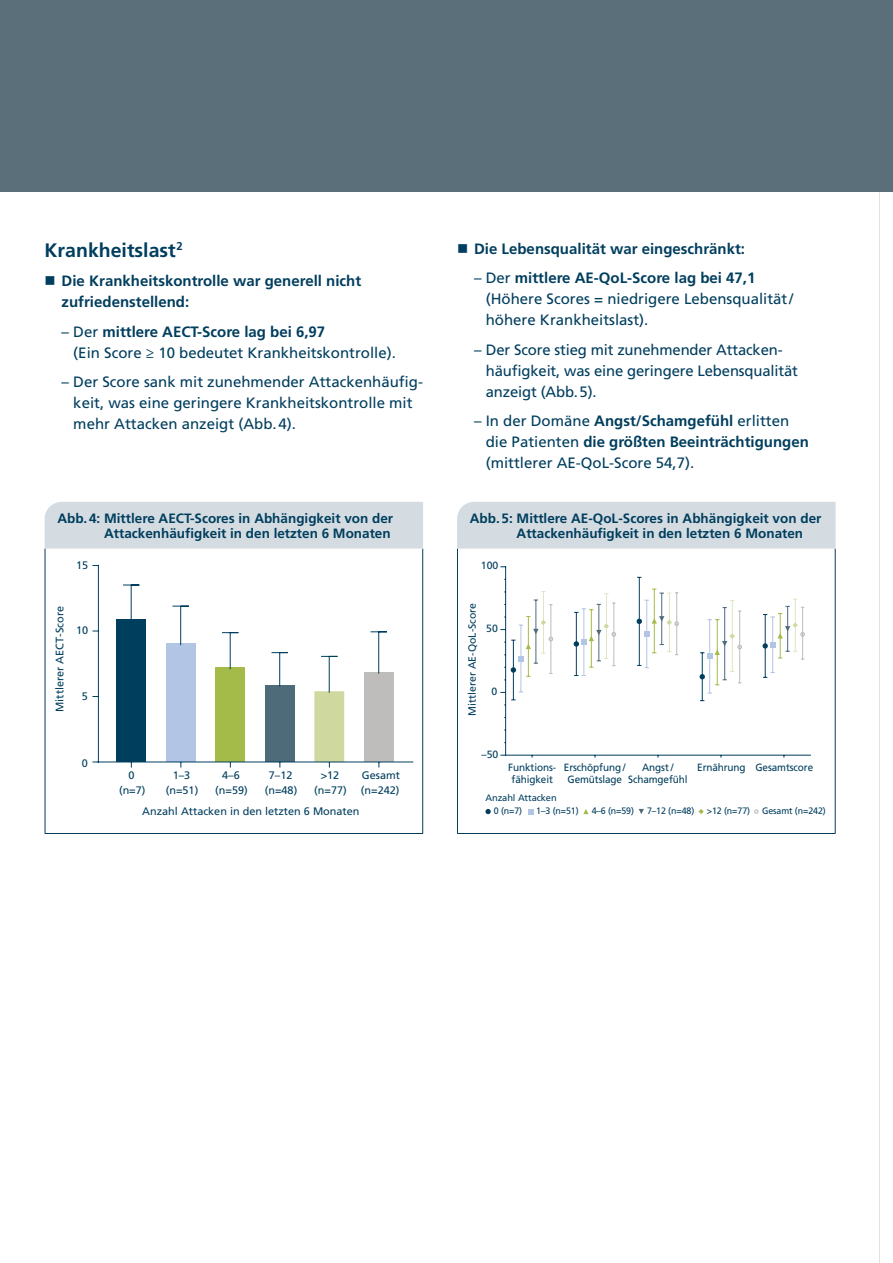
<style>
.page{position:relative;width:893px;height:1263px;background:#fff}
.page>*{position:absolute;margin:0;border:0;box-sizing:border-box;transform-origin:0 0}
.t1{font:700 19.5px "Frutiger LT Std";color:#003e5e}
.t2{font:15px/21px "Frutiger LT Std";color:#003e5e}
.t3{font:700 15px/21px "Frutiger LT Std";color:#003e5e}
.t4{font:700 13.5px/15px "Frutiger LT Std";color:#003e5e}
.t5{font:10.95px/14.1px "Frutiger LT Std";color:#003e5e;text-align:center}
.t6{font:10.5px/12.6px "Frutiger LT Std";letter-spacing:-.01em;color:#003e5e;text-align:center;scale:.95 1}
.t7{font:10.5px "Frutiger LT Std";letter-spacing:-.01em;color:#003e5e}
.t8{font:9.3px "Frutiger LT Std";letter-spacing:-.01em;color:#003e5e;scale:.95 1}
.t9{font:9.3px "Frutiger LT Std";letter-spacing:-.01em;color:#003e5e}
.s1{font-weight:700}
</style>
<div class="page">
<div style="left:0;top:0;width:893px;height:191px;background:#5b6f7b"></div>
<hr style="left:457px;top:549px;width:1px;height:284px;background:#003e5e">
<hr style="left:457px;top:833px;width:379px;height:1px;background:#003e5e">
<hr style="left:835px;top:549px;width:1px;height:284px;background:#003e5e">
<hr style="left:505px;top:755px;width:306px;height:1px;background:#003e5e">
<hr style="left:505px;top:566px;width:1px;height:190px;background:#003e5e">
<hr style="left:646px;top:634px;width:1px;height:34px;background:#b2c5e5">
<hr style="left:584px;top:642px;width:1px;height:33px;background:#b2c5e5">
<hr style="left:521px;top:658px;width:1px;height:34px;background:#b2c5e5">
<svg style="left:637px;top:665px;width:12px;height:3px"></svg>
<hr style="left:639px;top:621px;width:1px;height:44px;background:#003e5e">
<hr style="left:639px;top:577px;width:1px;height:44px;background:#003e5e">
<hr style="left:576px;top:644px;width:1px;height:31px;background:#003e5e">
<svg style="left:504px;top:699px;width:11px;height:7px"></svg>
<hr style="left:513px;top:670px;width:1px;height:30px;background:#003e5e">
<svg style="left:763px;top:599px;width:42px;height:79px"></svg>
<svg style="left:700px;top:600px;width:42px;height:101px"></svg>
<svg style="left:637px;top:589px;width:42px;height:66px"></svg>
<svg style="left:574px;top:593px;width:42px;height:75px"></svg>
<svg style="left:500px;top:591px;width:53px;height:89px"></svg>
<svg style="left:485px;top:809px;width:6px;height:5px"></svg>
<svg style="left:528px;top:809px;width:5px;height:5px"></svg>
<svg style="left:583px;top:809px;width:5px;height:5px"></svg>
<svg style="left:639px;top:809px;width:5px;height:5px"></svg>
<svg style="left:698px;top:809px;width:6px;height:5px"></svg>
<svg style="left:754px;top:809px;width:5px;height:5px"></svg>
<div style="left:457px;top:502px;width:379px;height:47px;background:#d4dce1"></div>
<hr style="left:45px;top:549px;width:1px;height:284px;background:#003e5e">
<hr style="left:45px;top:833px;width:378px;height:1px;background:#003e5e">
<hr style="left:422px;top:549px;width:1px;height:284px;background:#003e5e">
<svg style="left:92px;top:584px;width:321px;height:184px"></svg>
<hr style="left:98px;top:565px;width:1px;height:198px;background:#003e5e">
<div style="left:45px;top:502px;width:378px;height:47px;background:#d4dce1"></div>
<h1 class="t1" style="left:45px;top:238px;width:140px">Krankheitslast<sup>2</sup></h1>
<p class="t3" style="left:62px;top:270px;width:301px;text-indent:-17px">■ Die Krankheitskontrolle war generell nicht zufriedenstellend:</p>
<p class="t2" style="left:73px;top:321px;width:324px;text-indent:-12px">– Der <span class="s1">mittlere AECT-Score lag bei 6,97<br></span>(Ein Score ≥ 10 bedeutet Krankheitskontrolle).</p>
<p class="t2" style="left:73px;top:371px;width:350px;text-indent:-12px">– Der Score sank mit zunehmender Attackenhäufig&shy;keit, was eine geringere Krankheitskontrolle mit mehr Attacken anzeigt (Abb.4).</p>
<p class="t4" style="left:57px;top:511px;width:337px;text-align:right">Abb.4: Mittlere AECT-Scores in Abhängigkeit von der<br>Attackenhäufigkeit in den letzten 6 Monaten</p>
<p class="t5" style="left:76px;top:558px;width:14px">15</p>
<p class="t5" style="left:53px;top:712px;width:107px;rotate:-90deg">Mittlerer AECT-Score</p>
<p class="t5" style="left:76px;top:623px;width:14px">10</p>
<p class="t5" style="left:82px;top:689px;width:8px">5</p>
<p class="t5" style="left:82px;top:756px;width:8px">0</p>
<p class="t5" style="left:119px;top:769px;width:28px">0 (n=7)</p>
<p class="t5" style="left:314px;top:769px;width:34px">&gt;12 (n=77)</p>
<p class="t5" style="left:166px;top:769px;width:34px">1–3 (n=51)</p>
<p class="t5" style="left:215px;top:769px;width:34px">4–6 (n=59)</p>
<p class="t5" style="left:265px;top:769px;width:34px">7–12 (n=48)</p>
<p class="t5" style="left:361px;top:769px;width:41px;text-align:left">Gesamt (n=242)</p>
<p class="t5" style="left:142px;top:804px;width:219px">Anzahl Attacken in den letzten 6 Monaten</p>
<p class="t3" style="left:457px;top:238px;width:289px">■ Die Lebensqualität war eingeschränkt:</p>
<p class="t2" style="left:486px;top:267px;width:309px;text-indent:-12px">– Der <span class="s1">mittlere AE-QoL-Score lag bei 47,1 </span>(Höhere Scores = niedrigere Lebensqualität/ höhere Krankheitslast).</p>
<p class="t2" style="left:486px;top:339px;width:314px;text-indent:-12px">– Der Score stieg mit zunehmender Attacken&shy;häufigkeit, was eine geringere Lebensqualität anzeigt (Abb.5).</p>
<p class="t2" style="left:486px;top:410px;width:325px;text-indent:-12px">– In der Domäne <span class="s1">Angst/Schamgefühl</span> erlitten die Patienten <span class="s1">die größten Beeinträchtigungen </span>(mittlerer AE-QoL-Score 54,7).</p>
<p class="t4" style="left:517px;top:511px;width:306px;text-indent:-47px">Abb.5: Mittlere AE-QoL-Scores in Abhängigkeit von der<br>Attackenhäufigkeit in den letzten 6 Monaten</p>
<p class="t7" style="left:481px;top:560px;width:19px">100</p>
<p class="t7" style="left:466px;top:716px;width:115px;rotate:-90deg">Mittlerer AE-QoL-Score</p>
<p class="t7" style="left:486px;top:622px;width:13px">50</p>
<p class="t7" style="left:491px;top:685px;width:7px">0</p>
<p class="t7" style="left:481px;top:748px;width:18px">–50</p>
<p class="t6" style="left:508px;top:761px;width:52px">Funktions&shy;fähigkeit</p>
<p class="t6" style="left:564px;top:761px;width:67px">Erschöpfung /<br>Gemütslage</p>
<p class="t6" style="left:628px;top:761px;width:64px">Angst /<br>Schamgefühl</p>
<p class="t6" style="left:697px;top:761px;width:124px">Ernährung Gesamtscore</p>
<p class="t9" style="left:485px;top:792px;width:73px">Anzahl Attacken</p>
<p class="t8" style="left:494px;top:805px;width:31px">0 (n=7)</p>
<p class="t8" style="left:536px;top:805px;width:46px">1–3 (n=51)</p>
<p class="t8" style="left:592px;top:805px;width:46px">4–6 (n=59)</p>
<p class="t8" style="left:647px;top:805px;width:51px">7–12 (n=48)</p>
<p class="t8" style="left:707px;top:805px;width:47px">&gt;12 (n=77)</p>
<p class="t8" style="left:762px;top:805px;width:69px">Gesamt (n=242)</p>
</div>
